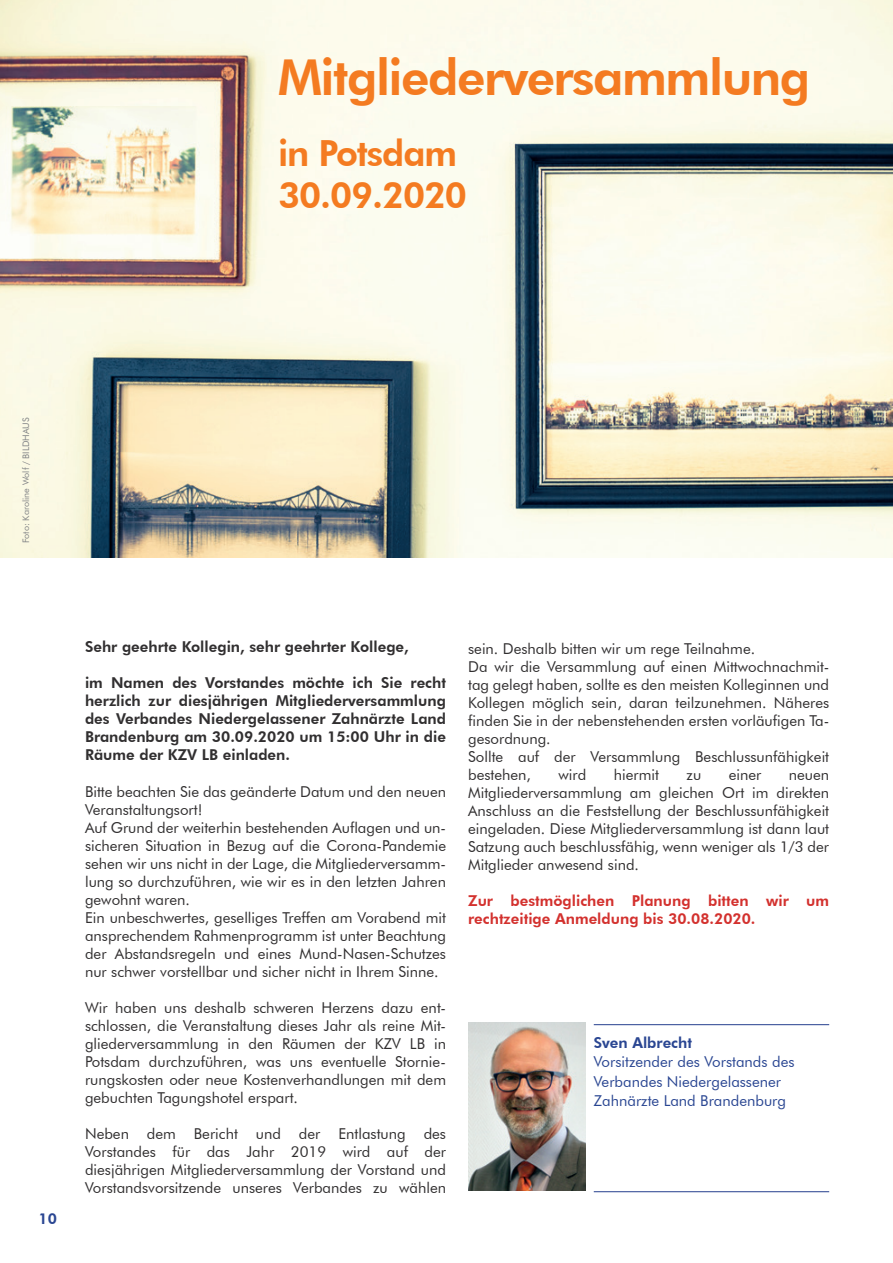
<style>
.page{position:relative;width:893px;height:1263px;background:#fff}
.page>*{position:absolute;margin:0;border:0;box-sizing:border-box;transform-origin:0 0}
.t1{font:800 49.5px "Futura BT";letter-spacing:-.03em;color:#f47b21}
.t2{font:800 36px/42px "Futura BT";letter-spacing:-.03em;color:#f47b21}
.t3{font:15px/18px "Futura BT";color:#312f30;text-align:justify}
.t4{font:800 15px/18px "Futura BT";color:#312f30;text-align:justify}
.t5{font:15px/19.5px "Futura BT";color:#2a4692}
.t6{font:800 15px/18px "Futura BT";color:#d3312e}
.t7{font:800 15px "Futura BT";color:#2a4692}
.t8{font:9px "Futura BT";color:#808285}
</style>
<div class="page">
<img style="left:0;top:0;width:893px;height:557px">
<img style="left:468px;top:1022px;width:118px;height:168px">
<hr style="left:594px;top:1024px;width:235px;height:1px;background:#253f8e">
<hr style="left:594px;top:1191px;width:235px;height:1px;background:#253f8e">
<h1 class="t1" style="left:278px;top:48px;width:534px">Mitgliederversammlung</h1>
<h2 class="t2" style="left:278px;top:132px;width:190px">in Potsdam<br>30.09.2020</h2>
<p class="t8" style="left:20px;top:543px;width:127px;rotate:-90deg">Foto: Karoline Wolf / BILDHAUS</p>
<p class="t7" style="left:39px;top:1209px;width:20px">10</p>
<p class="t4" style="left:85px;top:638px;width:325px">Sehr geehrte Kollegin, sehr geehrter Kollege,</p>
<p class="t4" style="left:85px;top:674px;width:362px">im Namen des Vorstandes möchte ich Sie recht herzlich zur diesjährigen Mitgliederversammlung des Verbandes Niedergelassener Zahnärzte Land Brandenburg am 30.09.2020 um 15:00 Uhr in die Räume der KZV LB einladen.</p>
<p class="t3" style="left:85px;top:782px;width:363px;text-align:left">Bitte beachten Sie das geänderte Datum und den neuen Veranstaltungsort!<br>Auf Grund der weiterhin bestehenden Auflagen und un&shy;sicheren Situation in Bezug auf die Corona-Pandemie sehen wir uns nicht in der Lage, die Mitgliederversamm&shy;lung so durchzuführen, wie wir es in den letzten Jahren gewohnt waren.<br>Ein unbeschwertes, geselliges Treffen am Vorabend mit ansprechendem Rahmenprogramm ist unter Beachtung der Abstandsregeln und eines Mund-Nasen-Schutzes nur schwer vorstellbar und sicher nicht in Ihrem Sinne.</p>
<p class="t3" style="left:85px;top:998px;width:362px">Wir haben uns deshalb schweren Herzens dazu ent&shy;schlossen, die Veranstaltung dieses Jahr als reine Mit&shy;gliederversammlung in den Räumen der KZV LB in Potsdam durchzuführen, was uns eventuelle Stornie&shy;rungskosten oder neue Kostenverhandlungen mit dem gebuchten Tagungshotel erspart.</p>
<p class="t3" style="left:85px;top:1124px;width:362px">Neben dem Bericht und der Entlastung des Vorstandes für das Jahr 2019 wird auf der diesjährigen Mitgliederversammlung der Vorstand und Vorstandsvorsitzende unseres Verbandes zu wählen</p>
<p class="t3" style="left:468px;top:639px;width:362px;text-align:left">sein. Deshalb bitten wir um rege Teilnahme.<br>Da wir die Versammlung auf einen Mittwochnachmit&shy;tag gelegt haben, sollte es den meisten Kolleginnen und Kollegen möglich sein, daran teilzunehmen. Näheres finden Sie in der nebenstehenden ersten vorläufigen Ta&shy;gesordnung.<br>Sollte auf der Versammlung Beschlussunfähigkeit bestehen,</p>
<p class="t3" style="left:558px;top:765px;width:29px">wird</p>
<p class="t3" style="left:614px;top:765px;width:47px">hiermit</p>
<p class="t3" style="left:686px;top:765px;width:16px">zu</p>
<p class="t3" style="left:729px;top:765px;width:34px">einer</p>
<p class="t3" style="left:468px;top:765px;width:362px;text-indent:321px">neuen Mitgliederversammlung am gleichen Ort im direkten Anschluss an die Feststellung der Beschlussunfähigkeit eingeladen. Diese Mitgliederversammlung ist dann laut Satzung auch beschlussfähig, wenn weniger als 1/3 der Mitglieder anwesend sind.</p>
<p class="t6" style="left:468px;top:891px;width:362px">Zur bestmöglichen Planung bitten wir um rechtzeitige Anmeldung bis 30.08.2020.</p>
<p class="t7" style="left:594px;top:1033px;width:100px">Sven Albrecht</p>
<p class="t5" style="left:594px;top:1052px;width:202px">Vorsitzender des Vorstands des<br>Verbandes Niedergelassener<br>Zahnärzte Land Brandenburg</p>
</div>
